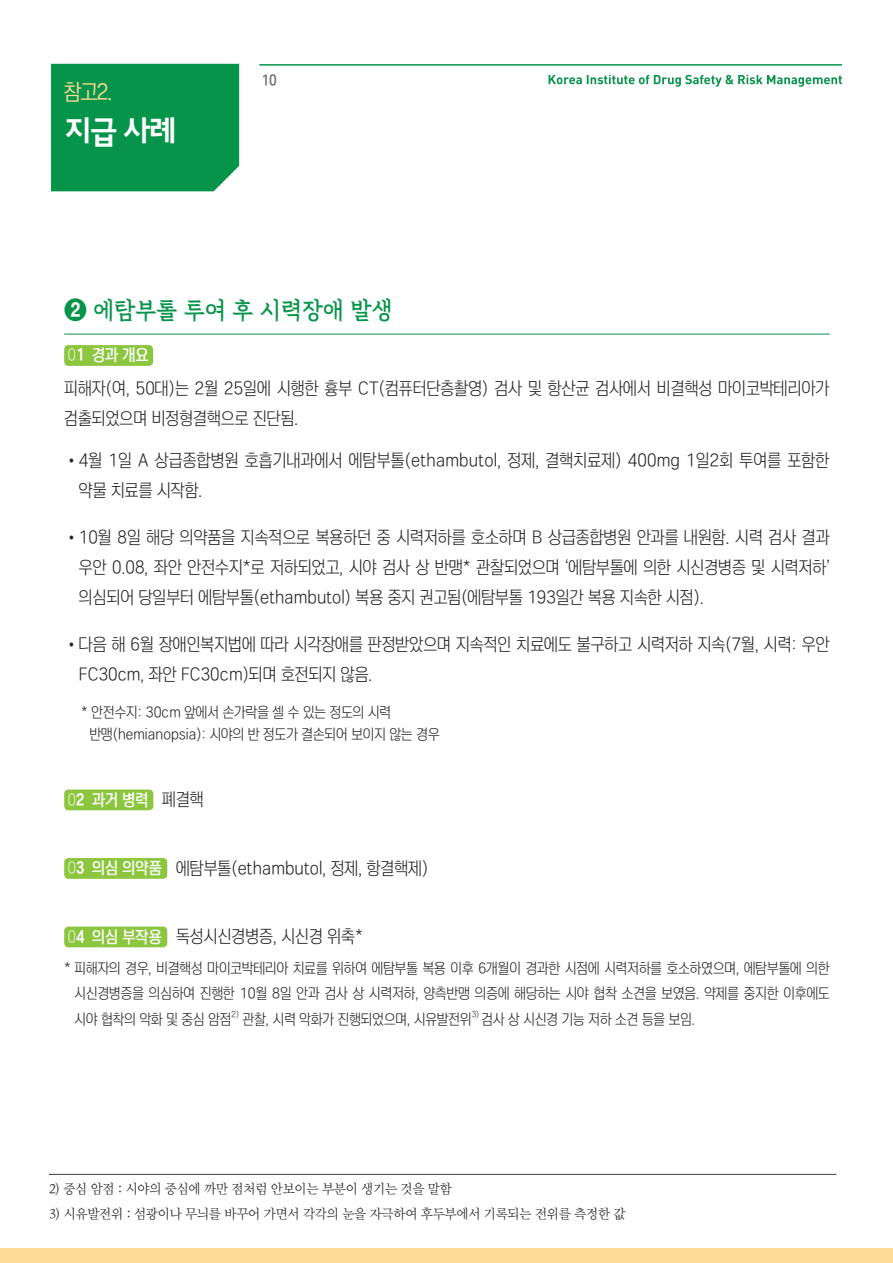
<style>
.page{position:relative;width:893px;height:1263px;background:#fff}
.page>*{position:absolute;margin:0;border:0;box-sizing:border-box;transform-origin:0 0}
.t1{font:31.5px "SD Gothic Neoc f Bd";color:#fff;scale:.95 1}
.t2{font:24px "SD Nunsol c Bd";letter-spacing:-.02em;color:#06934a;scale:.95 1}
.t3{font:22.5px "SD Gt Neo Cond d Rg";color:#fedc98}
.t4{font:18px/30px "SD Gt Neo Cond c Lt";color:#231f20}
.t5{font:16.5px "SD Gt Neo Cond f Sb";color:#fff}
.t6{font:15px/25.5px "SD Gt Neo Cond c Lt";color:#231f20}
.t7{font:15px "SD Gt Neo Cond f Sb";color:#6c6d70;scale:.96 1}
.t8{font:13.5px "SD Myeongjo Neoa b Lt";letter-spacing:-.025em;color:#231f20;scale:.96 1}
.t9{font:8.7px "SD Gt Neo Cond c Lt";color:#231f20}
.s1{font-family:"SD Gd Gulim"}
.s2{font-family:"SD Gt Neo Cond b Ul"}
.s3{font-family:"SD Gt Neo Cond g Bd"}
.s4{font-family:"SD Gt Neo Cond c Lt";font-size:18px;color:#231f20}
.s5{font-family:"SD Gt Neo Cond b Ul";font-size:16.5px;color:#fff}
.s6{font-family:"SD Gt Neo Cond g Bd";font-size:16.5px;color:#fff}
.s7{font-family:"SD Gt Neo Cond f Sb";font-size:16.5px;color:#fff}
</style>
<div class="page">
<hr style="left:259px;top:64px;width:583px;height:2px;background:#06934a">
<svg style="left:549px;top:75px;width:293px;height:12px"></svg>
<div style="left:0;top:1248px;width:893px;height:15px;background:#fedc98"></div>
<div style="left:51px;top:64px;width:188px;height:127px;background:#06934a"></div>
<hr style="left:64px;top:334px;width:766px;height:1px;background:#06934a">
<div style="left:64px;top:345px;width:89px;height:21px;background:#8bc63e;border-radius:4px"></div>
<div style="left:64px;top:789px;width:89px;height:21px;background:#8bc63e;border-radius:4px"></div>
<div style="left:64px;top:858px;width:103px;height:21px;background:#8bc63e;border-radius:4px"></div>
<div style="left:64px;top:926px;width:103px;height:21px;background:#8bc63e;border-radius:4px"></div>
<svg style="left:50px;top:1174px;width:786px;height:1px"></svg>
<p class="t3" style="left:64px;top:81px;width:50px">참고2.</p>
<h1 class="t1" style="left:64px;top:114px;width:120px">지급 사례</h1>
<p class="t7" style="left:261px;top:73px;width:18px">10</p>
<h2 class="t2" style="left:64px;top:297px;width:347px"><span class="s1">❷</span> 에탐부톨 투여 후 시력장애 발생</h2>
<p class="t5" style="left:68px;top:347px;width:82px"><span class="s2">0</span><span class="s3">1</span> 경과 개요</p>
<p class="t4" style="left:64px;top:373px;width:767px">피해자(여, 50대)는 2월 25일에 시행한 흉부 CT(컴퓨터단층촬영) 검사 및 항산균 검사에서 비결핵성 마이코박테리아가 검출되었으며 비정형결핵으로 진단됨.</p>
<p class="t4" style="left:79px;top:446px;width:752px;text-indent:-15px">•4월 1일 A 상급종합병원 호흡기내과에서 에탐부톨(ethambutol, 정제, 결핵치료제) 400mg 1일2회 투여를 포함한 약물 치료를 시작함.</p>
<p class="t4" style="left:79px;top:523px;width:752px;text-align:justify;text-indent:-15px">•10월 8일 해당 의약품을 지속적으로 복용하던 중 시력저하를 호소하며 B 상급종합병원 안과를 내원함. 시력 검사 결과 우안 0.08, 좌안 안전수지*로 저하되었고, 시야 검사 상 반맹* 관찰되었으며 ‘에탐부톨에 의한 시신경병증 및 시력저하’ 의심되어 당일부터 에탐부톨(ethambutol) 복용 중지 권고됨(에탐부톨 193일간 복용 지속한 시점).</p>
<p class="t4" style="left:79px;top:630px;width:752px;text-indent:-15px">•다음 해 6월 장애인복지법에 따라 시각장애를 판정받았으며 지속적인 치료에도 불구하고 시력저하 지속(7월, 시력: 우안<br>FC30cm, 좌안 FC30cm)되며 호전되지 않음.</p>
<p class="t6" style="left:90px;top:701px;width:351px;line-height:22.5px;text-indent:-9px">* 안전수지: 30cm 앞에서 손가락을 셀 수 있는 정도의 시력 반맹(hemianopsia): 시야의 반 정도가 결손되어 보이지 않는 경우</p>
<p class="t5" style="left:68px;top:792px;width:137px"><span class="s2">0</span><span class="s3">2</span> 과거 병력 <span class="s4">폐결핵</span></p>
<p class="t4" style="left:68px;top:854px;width:362px"><span class="s5">0</span><span class="s6">3</span> <span class="s7">의심 의약품</span> 에탐부톨(ethambutol, 정제, 항결핵제)</p>
<p class="t4" style="left:68px;top:922px;width:297px"><span class="s5">0</span><span class="s6">4</span> <span class="s7">의심 부작용</span> 독성시신경병증, 시신경 위축*</p>
<p class="t6" style="left:75px;top:956px;width:757px;text-align:justify;text-indent:-10px">* 피해자의 경우, 비결핵성 마이코박테리아 치료를 위하여 에탐부톨 복용 이후 6개월이 경과한 시점에 시력저하를 호소하였으며, 에탐부톨에 의한 시신경병증을 의심하여 진행한 10월 8일 안과 검사 상 시력저하, 양측반맹 의증에 해당하는 시야 협착 소견을 보였음. 약제를 중지한 이후에도 시야 협착의 악화 및 중심 암점</p>
<p class="t9" style="left:231px;top:1010px;width:9px">2)</p>
<p class="t6" style="left:243px;top:1007px;width:230px">관찰, 시력 악화가 진행되었으며, 시유발전위</p>
<p class="t9" style="left:472px;top:1010px;width:9px">3)</p>
<p class="t6" style="left:481px;top:1007px;width:215px">검사 상 시신경 기능 저하 소견 등을 보임.</p>
<p class="t8" style="left:49px;top:1182px;width:421px">2) 중심 암점 : 시야의 중심에 까만 점처럼 안보이는 부분이 생기는 것을 말함</p>
<p class="t8" style="left:49px;top:1207px;width:602px">3) 시유발전위 : 섬광이나 무늬를 바꾸어 가면서 각각의 눈을 자극하여 후두부에서 기록되는 전위를 측정한 값</p>
</div>
